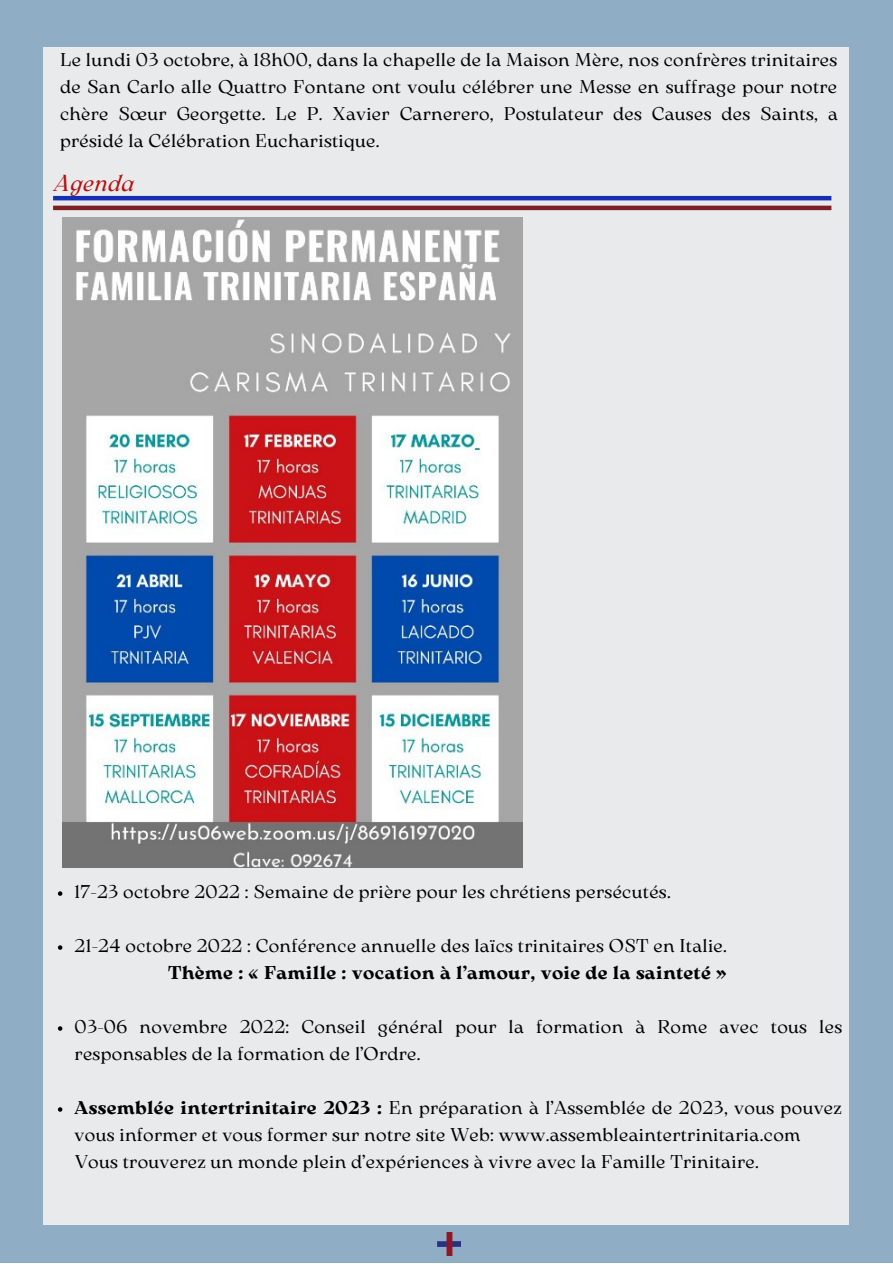
<style>
.page{position:relative;width:893px;height:1264px;background:#fff}
.page>*{position:absolute;margin:0;border:0;box-sizing:border-box;transform-origin:0 0}
.t1{font:italic 23.25px "Arsenica Antiqua";letter-spacing:.02em;color:#b41212}
.t2{font:18.45px/27px "Arsenica Antiqua";letter-spacing:.02em;color:#000}
.t3{font:700 18.45px "Arsenica Antiqua";letter-spacing:.02em;color:#000}
.s1{font-weight:700}
</style>
<div class="page">
<div style="left:0;top:0;width:892px;height:1262px;background:#90adc6"></div>
<div style="left:43px;top:48px;width:805px;height:1177px;background:#e9eaec"></div>
<hr style="left:53px;top:196px;width:778px;height:4px;background:#152eb2">
<hr style="left:53px;top:206px;width:778px;height:4px;background:#7d1f23">
<img style="left:438px;top:1232px;width:22px;height:23px">
<img style="left:63px;top:217px;width:459px;height:650px">
<svg style="left:58px;top:891px;width:4px;height:4px"></svg>
<svg style="left:58px;top:945px;width:4px;height:4px"></svg>
<svg style="left:58px;top:1026px;width:4px;height:4px"></svg>
<svg style="left:58px;top:1107px;width:4px;height:4px"></svg>
<p class="t2" style="left:60px;top:48px;width:779px;text-align:justify">Le lundi 03 octobre, à 18h00, dans la chapelle de la Maison Mère, nos confrères trinitaires de San Carlo alle Quattro Fontane ont voulu célébrer une Messe en suffrage pour notre chère Sœur Georgette. Le P. Xavier Carnerero, Postulateur des Causes des Saints, a présidé la Célébration Eucharistique.</p>
<p class="t1" style="left:54px;top:174px;width:82px">Agenda</p>
<p class="t2" style="left:75px;top:879px;width:597px">17-23 octobre 2022 : Semaine de prière pour les chrétiens persécutés.</p>
<p class="t2" style="left:75px;top:933px;width:653px">21-24 octobre 2022 : Conférence annuelle des laïcs trinitaires OST en Italie.</p>
<p class="t3" style="left:168px;top:965px;width:559px">Thème : « Famille : vocation à l’amour, voie de la sainteté »</p>
<p class="t2" style="left:75px;top:1014px;width:769px">03-06 novembre 2022: Conseil général pour la formation à Rome avec tous les responsables de la formation de l’Ordre.</p>
<p class="t2" style="left:75px;top:1095px;width:768px"><span class="s1">Assemblée intertrinitaire 2023 :</span> En préparation à l’Assemblée de 2023, vous pouvez vous informer et vous former sur notre site Web: www.assembleaintertrinitaria.com</p>
<p class="t2" style="left:75px;top:1149px;width:685px">Vous trouverez un monde plein d’expériences à vivre avec la Famille Trinitaire.</p>
</div>
